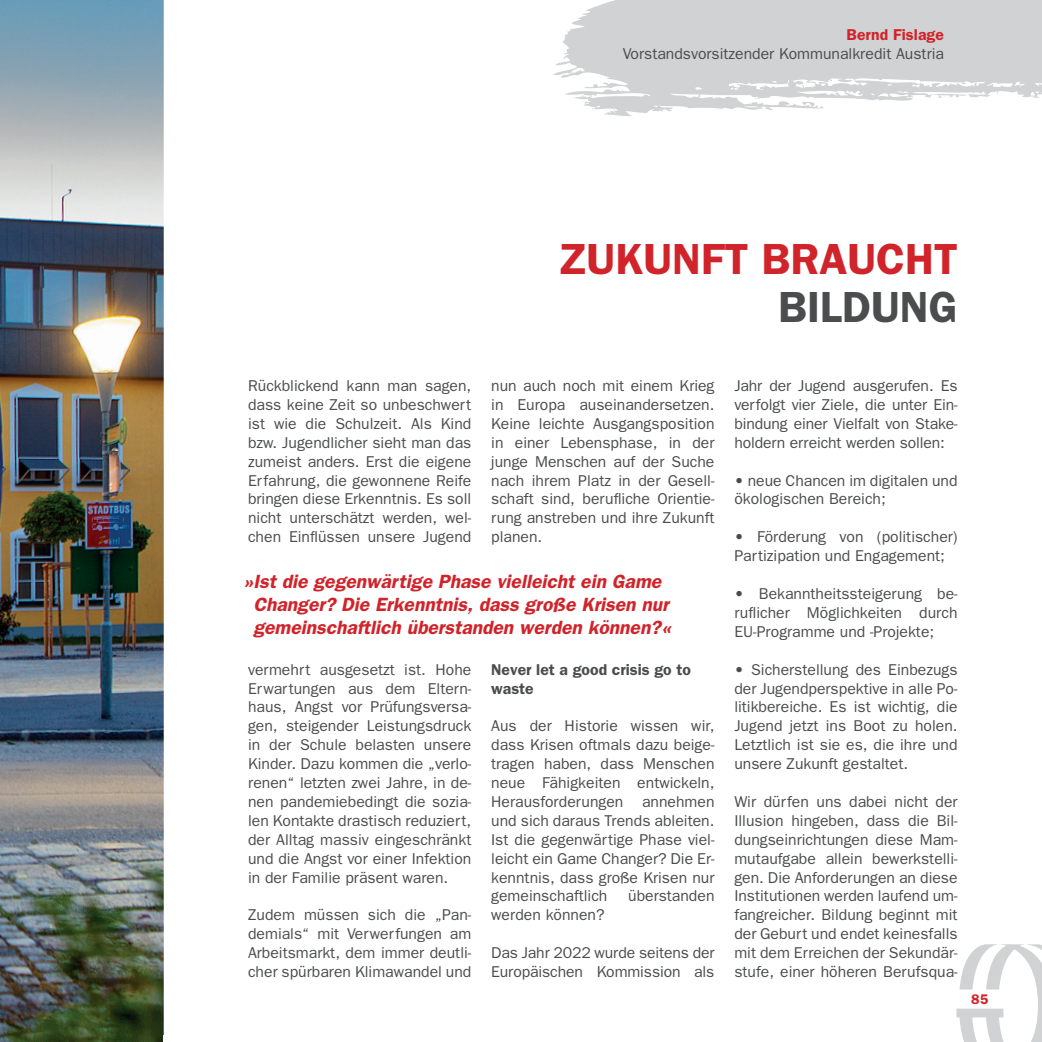
<style>
.page{position:relative;width:1042px;height:1042px;background:#fff}
.page>*{position:absolute;margin:0;border:0;box-sizing:border-box;transform-origin:0 0}
.Titel_Folgeseiten{font:600 43.75px "Franklin Gothic";color:#d1232a}
.Titel_Folgeseiten-2{font:600 43.75px "Franklin Gothic";color:#4b4c4d}
.Zitat{font:italic 600 19.25px/23.1px "Franklin Gothic";color:#d1232a;text-align:center}
.Fließtext{font:15.75px/18.9px "Franklin Gothic";color:#4b4c4d;text-align:justify}
.Zwischentitel{font:600 15.75px/18.9px "Franklin Gothic";color:#4b4c4d}
.Fließtext-2{font:600 15.75px "Franklin Gothic";letter-spacing:.005em;color:#d1232a}
.t1{font:600 14px "Franklin Gothic";color:#d1232a}
.s1{font-weight:800;font-size:24.5px}
</style>
<div class="page">
<svg style="left:956px;top:944px;width:86px;height:98px"></svg>
<img style="left:0;top:0;width:164px;height:1042px">
<svg style="left:553px;top:0;width:489px;height:116px;fill:#d1d2d4"></svg>
<p class="Fließtext-2" style="left:846px;top:25px;width:99px">Bernd Fislage</p>
<p class="Fließtext" style="left:623px;top:44px;width:323px">Vorstandsvorsitzender Kommunalkredit Austria</p>
<p class="Titel_Folgeseiten" style="left:558px;top:233px;width:401px">ZUKUNFT BRAUCHT</p>
<p class="Titel_Folgeseiten-2" style="left:778px;top:281px;width:181px">BILDUNG</p>
<p class="Fließtext" style="left:248px;top:376px;width:225px">Rückblickend kann man sagen, dass keine Zeit so unbeschwert ist wie die Schulzeit. Als Kind bzw. Jugendlicher sieht man das zumeist anders. Erst die eigene Erfahrung, die gewonnene Reife bringen diese Erkenntnis. Es soll nicht unterschätzt werden, wel&shy;chen Einflüssen unsere Jugend</p>
<p class="Fließtext" style="left:491px;top:376px;width:225px">nun auch noch mit einem Krieg in Europa auseinandersetzen.<br>Keine leichte Ausgangsposition in einer Lebensphase, in der junge Menschen auf der Suche nach ihrem Platz in der Gesell&shy;schaft sind, berufliche Orientie&shy;rung anstreben und ihre Zukunft planen.</p>
<p class="Zitat" style="left:243px;top:569px;width:429px"><span class="s1">»</span>Ist die gegenwärtige Phase vielleicht ein Game<br>Changer? Die Erkenntnis, dass große Krisen nur gemeinschaftlich überstanden werden können?<span class="s1">«</span></p>
<p class="Fließtext" style="left:248px;top:659px;width:225px">vermehrt ausgesetzt ist. Hohe Erwartungen aus dem Eltern&shy;haus, Angst vor Prüfungsversa&shy;gen, steigender Leistungsdruck in der Schule belasten unsere Kinder. Dazu kommen die „verlo&shy;renen“ letzten zwei Jahre, in de&shy;nen pandemiebedingt die sozia&shy;len Kontakte drastisch reduziert, der Alltag massiv eingeschränkt und die Angst vor einer Infektion in der Familie präsent waren.</p>
<p class="Fließtext" style="left:248px;top:905px;width:225px">Zudem müssen sich die „Pan&shy;demials“ mit Verwerfungen am Arbeitsmarkt, dem immer deutli&shy;cher spürbaren Klimawandel und</p>
<p class="Zwischentitel" style="left:491px;top:659px;width:201px">Never let a good crisis go to waste</p>
<p class="Fließtext" style="left:491px;top:716px;width:225px">Aus der Historie wissen wir, dass Krisen oftmals dazu beige&shy;tragen haben, dass Menschen neue Fähigkeiten entwickeln, Herausforderungen annehmen und sich daraus Trends ableiten.<br>Ist die gegenwärtige Phase viel&shy;leicht ein Game Changer? Die Er&shy;kenntnis, dass große Krisen nur gemeinschaftlich</p>
<p class="Fließtext" style="left:628px;top:886px;width:88px">überstanden</p>
<p class="Fließtext" style="left:491px;top:905px;width:115px">werden können?</p>
<p class="Fließtext" style="left:491px;top:943px;width:225px">Das Jahr 2022 wurde seitens der<br>Europäischen Kommission als</p>
<p class="Fließtext" style="left:734px;top:376px;width:225px">Jahr der Jugend ausgerufen. Es verfolgt vier Ziele, die unter Ein&shy;bindung einer Vielfalt von Stake&shy;holdern erreicht werden sollen:</p>
<p class="Fließtext" style="left:734px;top:470px;width:225px">• neue Chancen im digitalen und ökologischen Bereich;</p>
<p class="Fließtext" style="left:734px;top:527px;width:225px">• Förderung von (politischer)<br>Partizipation und Engagement;</p>
<p class="Fließtext" style="left:734px;top:584px;width:225px">• Bekanntheitssteigerung be&shy;ruflicher Möglichkeiten durch EU-Programme und -Projekte;</p>
<p class="Fließtext" style="left:734px;top:659px;width:225px">• Sicherstellung des Einbezugs der Jugendperspektive in alle Po&shy;litikbereiche. Es ist wichtig, die Jugend jetzt ins Boot zu holen.<br>Letztlich ist sie es, die ihre und unsere Zukunft gestaltet.</p>
<p class="Fließtext" style="left:734px;top:792px;width:225px">Wir dürfen uns dabei nicht der Illusion hingeben, dass die Bil&shy;dungseinrichtungen diese Mam&shy;mutaufgabe allein bewerkstelli&shy;gen. Die Anforderungen an diese Institutionen werden laufend um&shy;fangreicher. Bildung beginnt mit der Geburt und endet keinesfalls mit dem Erreichen der Sekundär&shy;stufe, einer höheren Berufsqua-</p>
<p class="t1" style="left:971px;top:990px;width:18px">85</p>
</div>
